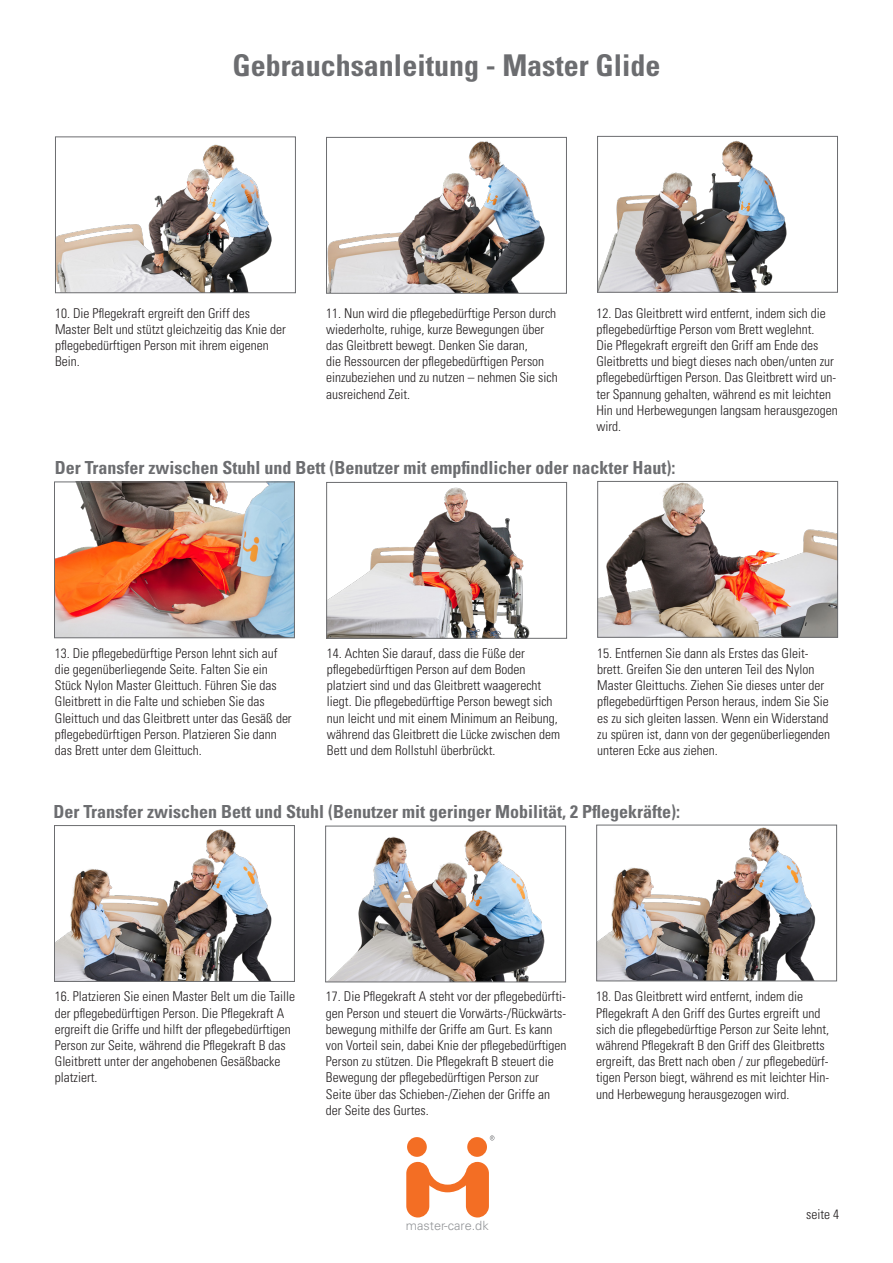
<style>
.page{position:relative;width:893px;height:1263px;background:#fff}
.page>*{position:absolute;margin:0;border:0;box-sizing:border-box;transform-origin:0 0}
.t1{font:700 condensed 30px "Univers LT Std";color:#6c6d70}
.Underoverskrift{font:700 condensed 18px "Univers LT Std";color:#6c6d70}
.t2{font:300 condensed 13.5px/16.2px "Univers LT Std";color:#231f20}
.t3{font:300 12.75px "Univers LT Std";color:#939598}
</style>
<div class="page">
<img style="left:599px;top:140px;width:188px;height:151px">
<div style="left:597px;top:136px;width:241px;height:157px;border:1px solid #6c6d70"></div>
<img style="left:328px;top:141px;width:217px;height:151px">
<div style="left:326px;top:137px;width:241px;height:157px;border:1px solid #6c6d70"></div>
<img style="left:57px;top:144px;width:215px;height:147px">
<div style="left:55px;top:136px;width:241px;height:157px;border:1px solid #6c6d70"></div>
<img style="left:599px;top:483px;width:237px;height:153px">
<div style="left:597px;top:481px;width:241px;height:157px;border:1px solid #6c6d70"></div>
<img style="left:328px;top:487px;width:202px;height:150px">
<div style="left:326px;top:482px;width:241px;height:157px;border:1px solid #6c6d70"></div>
<img style="left:56px;top:483px;width:237px;height:153px">
<div style="left:54px;top:481px;width:241px;height:157px;border:1px solid #6c6d70"></div>
<img style="left:598px;top:827px;width:218px;height:152px">
<div style="left:596px;top:825px;width:241px;height:156px;border:1px solid #6c6d70"></div>
<img style="left:329px;top:830px;width:216px;height:150px">
<div style="left:325px;top:826px;width:241px;height:156px;border:1px solid #6c6d70"></div>
<img style="left:56px;top:829px;width:216px;height:151px">
<div style="left:54px;top:825px;width:241px;height:157px;border:1px solid #6c6d70"></div>
<svg style="left:406px;top:1162px;width:83px;height:55px"></svg>
<div style="left:407px;top:1137px;width:20px;height:20px;background:#f36e24;border-radius:50%"></div>
<div style="left:467px;top:1137px;width:20px;height:20px;background:#f36e24;border-radius:50%"></div>
<svg style="left:490px;top:1135px;width:4px;height:5px"></svg>
<h1 class="t1" style="left:232px;top:47px;width:430px">Gebrauchsanleitung - Master Glide</h1>
<p class="t2" style="left:55px;top:305px;width:232px">10. Die Pflegekraft ergreift den Griff des Master Belt und stützt gleichzeitig das Knie der pflegebedürftigen Person mit ihrem eigenen Bein.</p>
<p class="t2" style="left:326px;top:305px;width:233px">11. Nun wird die pflegebedürftige Person durch wiederholte, ruhige, kurze Bewegungen über das Gleitbrett bewegt. Denken Sie daran,<br>die Ressourcen der pflegebedürftigen Person einzubeziehen und zu nutzen – nehmen Sie sich ausreichend Zeit.</p>
<p class="t2" style="left:596px;top:305px;width:243px">12. Das Gleitbrett wird entfernt, indem sich die pflegebedürftige Person vom Brett weglehnt.<br>Die Pflegekraft ergreift den Griff am Ende des Gleitbretts und biegt dieses nach oben/unten zur pflegebedürftigen Person. Das Gleitbrett wird un&shy;ter Spannung gehalten, während es mit leichten Hin und Herbewegungen langsam herausgezogen wird.</p>
<p class="Underoverskrift" style="left:55px;top:456px;width:622px">Der Transfer zwischen Stuhl und Bett (Benutzer mit empfindlicher oder nackter Haut):</p>
<p class="t2" style="left:55px;top:645px;width:238px">13. Die pflegebedürftige Person lehnt sich auf die gegenüberliegende Seite. Falten Sie ein Stück Nylon Master Gleittuch. Führen Sie das Gleitbrett in die Falte und schieben Sie das Gleittuch und das Gleitbrett unter das Gesäß der pflegebedürftigen Person. Platzieren Sie dann das Brett unter dem Gleittuch.</p>
<p class="t2" style="left:327px;top:645px;width:235px">14. Achten Sie darauf, dass die Füße der pflegebedürftigen Person auf dem Boden platziert sind und das Gleitbrett waagerecht liegt. Die pflegebedürftige Person bewegt sich nun leicht und mit einem Minimum an Reibung, während das Gleitbrett die Lücke zwischen dem Bett und dem Rollstuhl überbrückt.</p>
<p class="t2" style="left:597px;top:645px;width:235px">15. Entfernen Sie dann als Erstes das Gleit&shy;brett. Greifen Sie den unteren Teil des Nylon Master Gleittuchs. Ziehen Sie dieses unter der pflegebedürftigen Person heraus, indem Sie Sie es zu sich gleiten lassen. Wenn ein Widerstand zu spüren ist, dann von der gegenüberliegenden unteren Ecke aus ziehen.</p>
<p class="Underoverskrift" style="left:53px;top:800px;width:628px">Der Transfer zwischen Bett und Stuhl (Benutzer mit geringer Mobilität, 2 Pflegekräfte):</p>
<p class="t2" style="left:55px;top:989px;width:242px">16. Platzieren Sie einen Master Belt um die Taille der pflegebedürftigen Person. Die Pflegekraft A ergreift die Griffe und hilft der pflegebedürftigen Person zur Seite, während die Pflegekraft B das Gleitbrett unter der angehobenen Gesäßbacke platziert.</p>
<p class="t2" style="left:326px;top:989px;width:242px">17. Die Pflegekraft A steht vor der pflegebedürfti&shy;gen Person und steuert die Vorwärts-/Rückwärts&shy;bewegung mithilfe der Griffe am Gurt. Es kann von Vorteil sein, dabei Knie der pflegebedürftigen Person zu stützen. Die Pflegekraft B steuert die Bewegung der pflegebedürftigen Person zur Seite über das Schieben-/Ziehen der Griffe an der Seite des Gurtes.</p>
<p class="t2" style="left:596px;top:989px;width:235px">18. Das Gleitbrett wird entfernt, indem die Pflegekraft A den Griff des Gurtes ergreift und sich die pflegebedürftige Person zur Seite lehnt, während Pflegekraft B den Griff des Gleitbretts ergreift, das Brett nach oben / zur pflegebedürf&shy;tigen Person biegt, während es mit leichter Hin&shy;und Herbewegung herausgezogen wird.</p>
<p class="t3" style="left:406px;top:1217px;width:84px">master-care.dk</p>
<p class="t2" style="left:806px;top:1206px;width:34px">seite 4</p>
</div>
